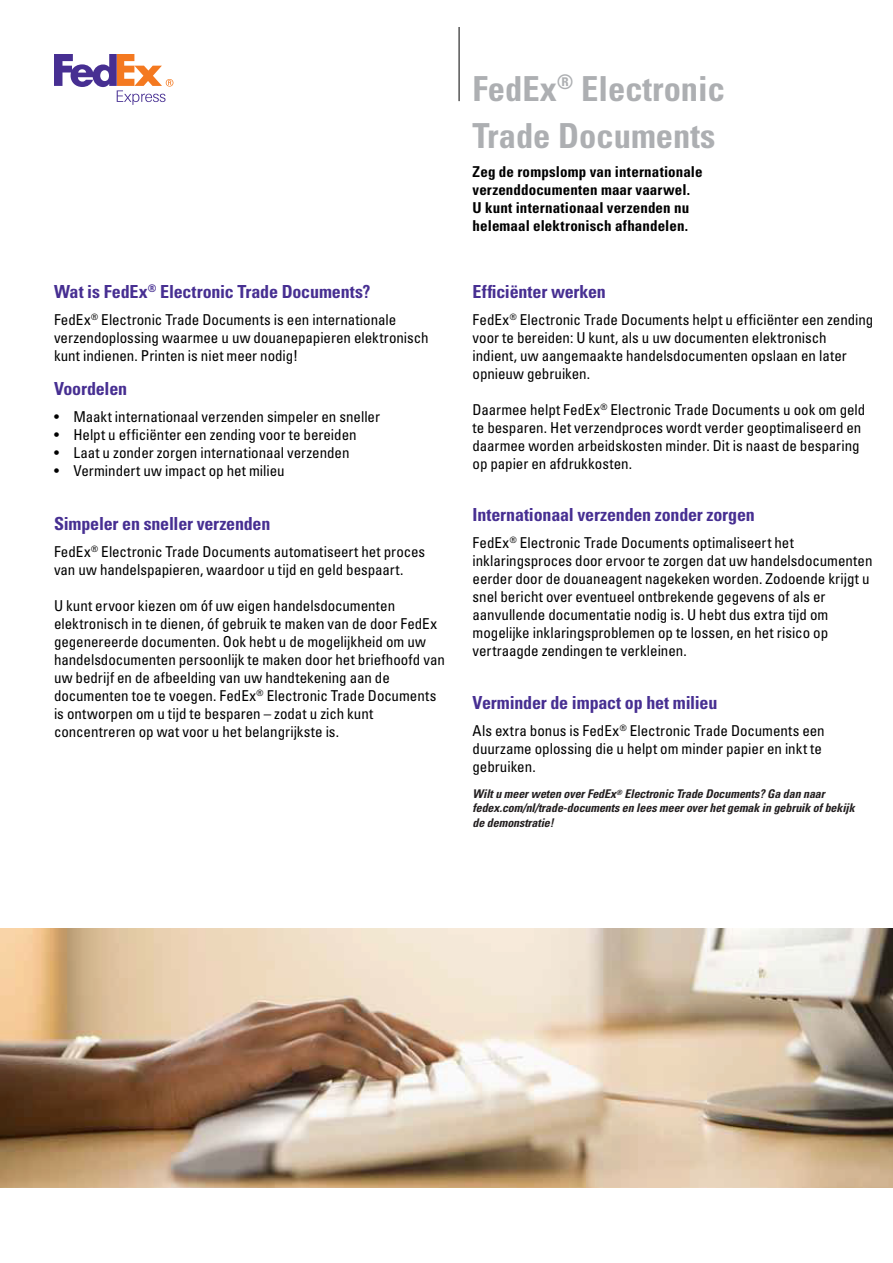
<style>
.page{position:relative;width:893px;height:1263px;background:#fff}
.page>*{position:absolute;margin:0;border:0;box-sizing:border-box;transform-origin:0 0}
.t1{font:34.5px/46.8px "Univers Condensed Bold+XRQXUB";color:#adafb2}
.t2{font:18px "Univers Condensed Bold+XRQXUB";letter-spacing:-.01em;color:#472f92}
.t3{font:15px/18px "Univers Condensed+KHKRHI";letter-spacing:-.005em;color:#000}
.t4{font:15px/18px "Univers Condensed Bold+XRQXUB";letter-spacing:.005em;color:#000}
.t5{font:italic 700 condensed 12px/14.4px "Univers";letter-spacing:-.005em;color:#231f20}
.t6{font:10.5px/12px "Univers Condensed Bold Oblique+NTOBCO";letter-spacing:.03em;color:#000}
</style>
<div class="page">
<hr style="left:459px;top:27px;width:1px;height:74px;background:#000">
<img style="left:0;top:928px;width:892px;height:260px">
<svg style="left:54px;top:54px;width:119px;height:51px"></svg>
<p class="t2" style="left:54px;top:285px;width:318px">Wat is FedEx<sup>®</sup> Electronic Trade Documents?</p>
<p class="t3" style="left:54px;top:312px;width:376px">FedEx<sup>®</sup> Electronic Trade Documents is een internationale verzendoplossing waarmee u uw douanepapieren elektronisch kunt indienen. Printen is niet meer nodig!</p>
<p class="t2" style="left:54px;top:382px;width:75px">Voordelen</p>
<p class="t3" style="left:54px;top:409px;width:327px">• Maakt internationaal verzenden simpeler en sneller</p>
<p class="t3" style="left:54px;top:427px;width:304px">• Helpt u efficiënter een zending voor te bereiden</p>
<p class="t3" style="left:54px;top:445px;width:297px">• Laat u zonder zorgen internationaal verzenden</p>
<p class="t3" style="left:54px;top:463px;width:232px">• Vermindert uw impact op het milieu</p>
<p class="t2" style="left:54px;top:517px;width:218px">Simpeler en sneller verzenden</p>
<p class="t3" style="left:54px;top:544px;width:373px">FedEx<sup>®</sup> Electronic Trade Documents automatiseert het proces van uw handelspapieren, waardoor u tijd en geld bespaart.</p>
<p class="t3" style="left:54px;top:598px;width:392px">U kunt ervoor kiezen om óf uw eigen handelsdocumenten elektronisch in te dienen, óf gebruik te maken van de door FedEx gegenereerde documenten. Ook hebt u de mogelijkheid om uw handelsdocumenten persoonlijk te maken door het briefhoofd van uw bedrijf en de afbeelding van uw handtekening aan de documenten toe te voegen. FedEx<sup>®</sup> Electronic Trade Documents is ontworpen om u tijd te besparen – zodat u zich kunt concentreren op wat voor u het belangrijkste is.</p>
<h1 class="t1" style="left:472px;top:68px;width:254px">FedEx<sup>®</sup> Electronic<br>Trade Documents</h1>
<p class="t4" style="left:472px;top:163px;width:232px">Zeg de rompslomp van internationale verzenddocumenten maar vaarwel.<br>U kunt internationaal verzenden nu helemaal elektronisch afhandelen.</p>
<p class="t2" style="left:472px;top:285px;width:135px">Efficiënter werken</p>
<p class="t3" style="left:472px;top:312px;width:402px">FedEx<sup>®</sup> Electronic Trade Documents helpt u efficiënter een zending voor te bereiden: U kunt, als u uw documenten elektronisch indient, uw aangemaakte handelsdocumenten opslaan en later opnieuw gebruiken.</p>
<p class="t3" style="left:472px;top:402px;width:394px">Daarmee helpt FedEx<sup>®</sup> Electronic Trade Documents u ook om geld te besparen. Het verzendproces wordt verder geoptimaliseerd en daarmee worden arbeidskosten minder. Dit is naast de besparing op papier en afdrukkosten.</p>
<p class="t2" style="left:472px;top:508px;width:284px">Internationaal verzenden zonder zorgen</p>
<p class="t3" style="left:472px;top:535px;width:401px">FedEx<sup>®</sup> Electronic Trade Documents optimaliseert het inklaringsproces door ervoor te zorgen dat uw handelsdocumenten eerder door de douaneagent nagekeken worden. Zodoende krijgt u snel bericht over eventueel ontbrekende gegevens of als er aanvullende documentatie nodig is. U hebt dus extra tijd om mogelijke inklaringsproblemen op te lossen, en het risico op vertraagde zendingen te verkleinen.</p>
<p class="t2" style="left:472px;top:696px;width:246px">Verminder de impact op het milieu</p>
<p class="t3" style="left:472px;top:723px;width:354px">Als extra bonus is FedEx<sup>®</sup> Electronic Trade Documents een duurzame oplossing die u helpt om minder papier en inkt te gebruiken.</p>
<p class="t6" style="left:472px;top:788px;width:392px">Wilt u meer weten over FedEx<sup>®</sup> Electronic Trade Documents? Ga dan naar fedex.com/nl/ trade-documents en lees meer over het gemak in gebruik of bekijk de demonstratie!</p>
<p class="t5" style="left:472px;top:788px;width:386px">Wiltu meerweten overFedEx<sup>®</sup> Electronic Trade Documents? Ga dan naar fedex.com/nl/trade-documents en lees meeroverhetgemak in gebruik of bekijk de demonstratie!</p>
</div>
